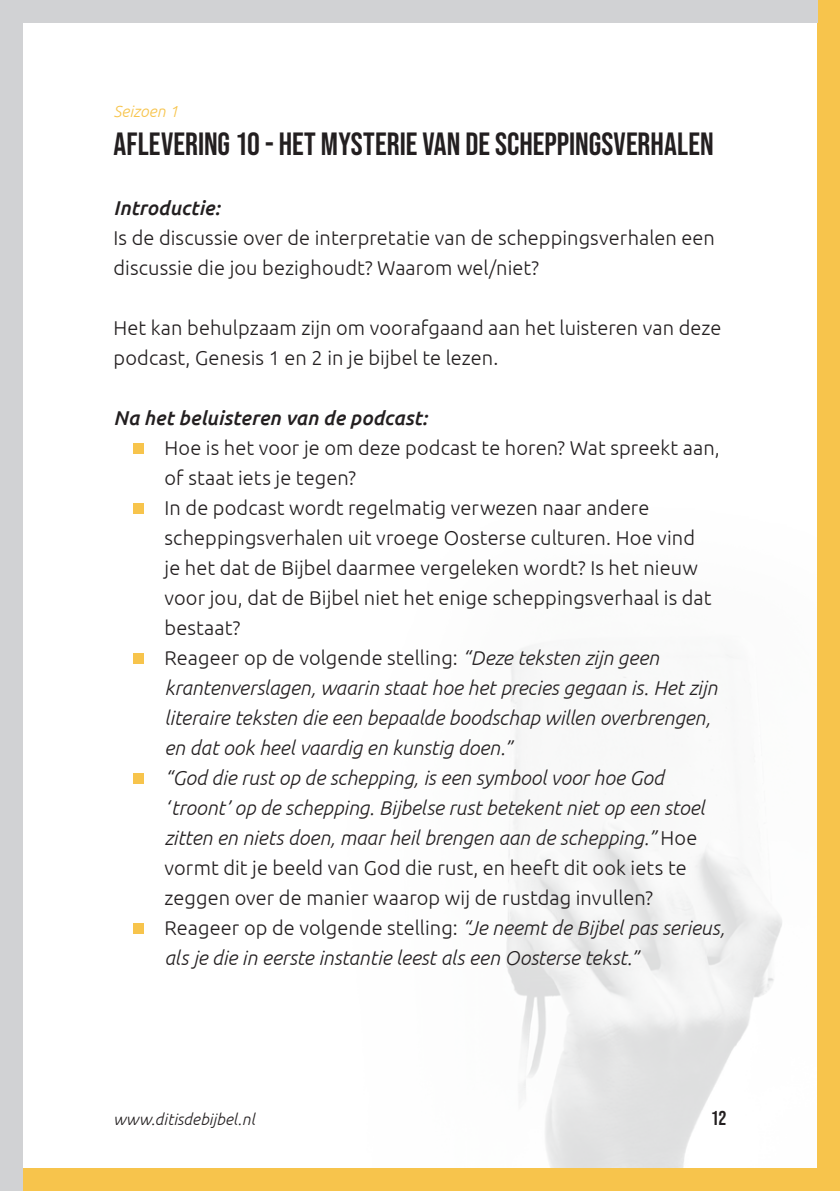
<style>
.page{position:relative;width:840px;height:1191px;background:#fff}
.page>*{position:absolute;margin:0;border:0;box-sizing:border-box;transform-origin:0 0}
.t1{font:32px "Bebas Neue";color:#231f20}
.t2{font:300 20px/30px "Ubuntu";letter-spacing:.005em;color:#231f20}
.t3{font:italic 500 20px "Ubuntu";letter-spacing:.005em;color:#231f20}
.t4{font:20px "Bebas Neue";color:#231f20}
.t5{font:italic 300 16px "Ubuntu";letter-spacing:.005em;color:#231f20}
.t6{font:italic 300 16px "Ubuntu";letter-spacing:.01em;color:#f7c44c}
.s1{font-style:italic}
</style>
<div class="page">
<img style="left:506px;top:646px;width:276px;height:522px">
<div style="left:816px;top:0;width:23px;height:1191px;background:#f7c44c"></div>
<div style="left:0;top:1168px;width:839px;height:23px;background:#f7c44c"></div>
<div style="left:0;top:0;width:23px;height:1191px;background:#d1d2d4"></div>
<div style="left:0;top:0;width:816px;height:23px;background:#d1d2d4"></div>
<div style="left:133px;top:443px;width:11px;height:11px;background:#f7c44c"></div>
<div style="left:133px;top:503px;width:11px;height:11px;background:#f7c44c"></div>
<div style="left:133px;top:653px;width:11px;height:11px;background:#f7c44c"></div>
<div style="left:133px;top:773px;width:11px;height:11px;background:#f7c44c"></div>
<div style="left:133px;top:923px;width:11px;height:11px;background:#f7c44c"></div>
<p class="t6" style="left:113px;top:102px;width:66px">Seizoen 1</p>
<h1 class="t1" style="left:113px;top:126px;width:601px">AFLEVERING 10 - HET MYSTERIE VAN DE SCHEPPINGSVERHALEN</h1>
<p class="t3" style="left:113px;top:196px;width:108px">Introductie:</p>
<p class="t2" style="left:113px;top:222px;width:602px">Is de discussie over de interpretatie van de scheppingsverhalen een discussie die jou bezighoudt? Waarom wel/niet?</p>
<p class="t2" style="left:113px;top:312px;width:609px">Het kan behulpzaam zijn om voorafgaand aan het luisteren van deze podcast, Genesis 1 en 2 in je bijbel te lezen.</p>
<p class="t3" style="left:113px;top:406px;width:315px">Na het beluisteren van de podcast:</p>
<p class="t2" style="left:164px;top:432px;width:561px">Hoe is het voor je om deze podcast te horen? Wat spreekt aan, of staat iets je tegen?<br>In de podcast wordt regelmatig verwezen naar andere scheppingsverhalen uit vroege Oosterse culturen. Hoe vind<br>je het dat de Bijbel daarmee vergeleken wordt? Is het nieuw voor jou, dat de Bijbel niet het enige scheppingsverhaal is dat bestaat?<br>Reageer op de volgende stelling: <span class="s1">“Deze teksten zijn geen krantenverslagen, waarin staat hoe het precies gegaan is. Het zijn literaire teksten die een bepaalde boodschap willen overbrengen, en dat ook heel vaardig en kunstig doen.”<br>“God die rust op de schepping, is een symbool voor hoe God ‘troont’ op de schepping. Bijbelse rust betekent niet op een stoel zitten en niets doen, maar heil brengen aan de schepping.”</span> Hoe vormt dit je beeld van God die rust, en heeft dit ook iets te zeggen over de manier waarop wij de rustdag invullen?<br>Reageer op de volgende stelling: <span class="s1">“Je neemt de Bijbel pas serieus, als je die in eerste instantie leest als een Oosterse tekst.”</span></p>
<p class="t5" style="left:113px;top:1109px;width:143px">www.ditisdebijbel.nl</p>
<p class="t4" style="left:710px;top:1106px;width:17px">12</p>
</div>
